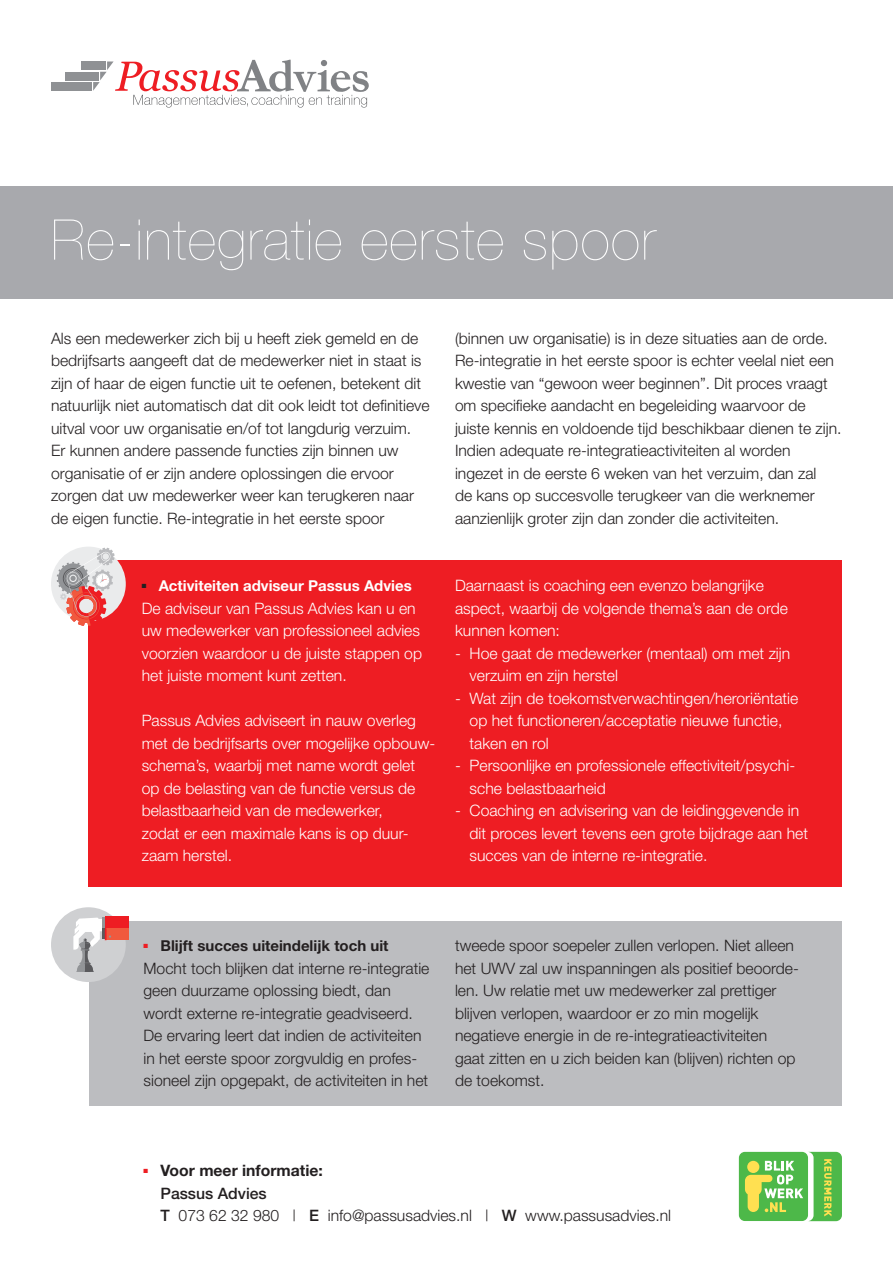
<style>
.page{position:relative;width:893px;height:1263px;background:#fff}
.page>*{position:absolute;margin:0;border:0;box-sizing:border-box;transform-origin:0 0}
.t1{font:200 56.25px "Helvetica Neue";letter-spacing:.02em;color:#fff}
.t2{font:300 15.75px/22.5px "Helvetica Neue";color:#231f20}
.t3{font:300 15.75px/22.5px "Helvetica Neue";color:#fff}
.t4{font:700 15px "Helvetica Neue";color:#fff}
.t5{font:700 15px "Helvetica Neue";color:#231f20}
.s1{font-weight:700}
.s2{font-weight:500}
</style>
<div class="page">
<div style="left:0;top:186px;width:893px;height:113px;background:#a8a9ad"></div>
<div style="left:51px;top:82px;width:41px;height:9px;background:#8f9194"></div>
<div style="left:66px;top:72px;width:33px;height:8px;background:#8f9194"></div>
<div style="left:82px;top:61px;width:24px;height:9px;background:#8f9194"></div>
<svg style="left:93px;top:60px;width:276px;height:48px"></svg>
<div style="left:739px;top:1152px;width:69px;height:69px;background:#4db849;border-radius:6px"></div>
<svg style="left:745px;top:1152px;width:97px;height:69px"></svg>
<div style="left:88px;top:560px;width:754px;height:327px;background:#ee1d23"></div>
<div style="left:90px;top:922px;width:752px;height:184px;background:#bcbdc0"></div>
<div style="left:51px;top:547px;width:75px;height:74px;background:#eaebec;border-radius:50%"></div>
<svg style="left:57px;top:548px;width:58px;height:78px"></svg>
<div style="left:51px;top:907px;width:75px;height:75px;background:#cfd0d2;border-radius:50%"></div>
<div style="left:105px;top:917px;width:24px;height:23px;background:#ee1d23"></div>
<div style="left:107px;top:928px;width:22px;height:12px;background:#f0593e"></div>
<svg style="left:73px;top:917px;width:53px;height:55px"></svg>
<p class="t1" style="left:51px;top:207px;width:606px">Re-integratie eerste spoor</p>
<p class="t2" style="left:51px;top:326px;width:380px">Als een medewerker zich bij u heeft ziek gemeld en de bedrijfsarts aangeeft dat de medewerker niet in staat is zijn of haar de eigen functie uit te oefenen, betekent dit natuurlijk niet automatisch dat dit ook leidt tot definitieve uitval voor uw organisatie en/of tot langdurig verzuim.<br>Er kunnen andere passende functies zijn binnen uw organisatie of er zijn andere oplossingen die ervoor zorgen dat uw medewerker weer kan terugkeren naar de eigen functie. Re-integratie in het eerste spoor</p>
<p class="t2" style="left:455px;top:326px;width:388px">(binnen uw organisatie) is in deze situaties aan de orde.<br>Re-integratie in het eerste spoor is echter veelal niet een kwestie van “gewoon weer beginnen”. Dit proces vraagt om specifieke aandacht en begeleiding waarvoor de juiste kennis en voldoende tijd beschikbaar dienen te zijn.</p>
<p class="t2" style="left:455px;top:439px;width:363px">Indien adequate re-integratieactiviteiten al worden ingezet in de eerste 6 weken van het verzuim, dan zal de kans op succesvolle terugkeer van die werknemer aanzienlijk groter zijn dan zonder die activiteiten.</p>
<p class="t4" style="left:142px;top:576px;width:272px"><sup>■</sup> Activiteiten adviseur Passus Advies</p>
<p class="t3" style="left:142px;top:596px;width:282px">De adviseur van Passus Advies kan u en uw medewerker van professioneel advies voorzien waardoor u de juiste stappen op het juiste moment kunt zetten.</p>
<p class="t3" style="left:142px;top:709px;width:295px">Passus Advies adviseert in nauw overleg met de bedrijfsarts over mogelijke opbouw&shy;schema’s, waarbij met name wordt gelet op de belasting van de functie versus de belastbaarheid van de medewerker,<br>zodat er een maximale kans is op duur&shy;zaam herstel.</p>
<p class="t3" style="left:455px;top:574px;width:334px">Daarnaast is coaching een evenzo belangrijke aspect, waarbij de volgende thema’s aan de orde kunnen komen:</p>
<p class="t3" style="left:470px;top:641px;width:322px;text-indent:-15px">- Hoe gaat de medewerker (mentaal) om met zijn verzuim en zijn herstel</p>
<p class="t3" style="left:470px;top:686px;width:330px;text-indent:-15px">- Wat zijn de toekomstverwachtingen/heroriëntatie op het functioneren/acceptatie nieuwe functie, taken en rol</p>
<p class="t3" style="left:470px;top:754px;width:327px;text-indent:-15px">- Persoonlijke en professionele effectiviteit/psychi&shy;sche belastbaarheid</p>
<p class="t3" style="left:470px;top:799px;width:340px;text-indent:-15px">- Coaching en advisering van de leidinggevende in dit proces levert tevens een grote bijdrage aan het succes van de interne re-integratie.</p>
<p class="t5" style="left:144px;top:936px;width:246px"><sup>■</sup> Blijft succes uiteindelijk toch uit</p>
<p class="t2" style="left:144px;top:956px;width:287px">Mocht toch blijken dat interne re-integratie geen duurzame oplossing biedt, dan wordt externe re-integratie geadviseerd.<br>De ervaring leert dat indien de activiteiten in het eerste spoor zorgvuldig en profes&shy;sioneel zijn opgepakt, de activiteiten in het</p>
<p class="t2" style="left:455px;top:934px;width:345px">tweede spoor soepeler zullen verlopen. Niet alleen het UWV zal uw inspanningen als positief beoorde&shy;len. Uw relatie met uw medewerker zal prettiger blijven verlopen, waardoor er zo min mogelijk negatieve energie in de re-integratieactiviteiten gaat zitten en u zich beiden kan (blijven) richten op de toekomst.</p>
<p class="t2" style="left:161px;top:1159px;width:512px;text-indent:-17px"><sup>■</sup> <span class="s1">Voor meer informatie:<br></span><span class="s2">Passus Advies<br>T</span> 073 62 32 980 | <span class="s2">E</span> info@passusadvies.nl | <span class="s2">W</span> www.passusadvies.nl</p>
</div>
